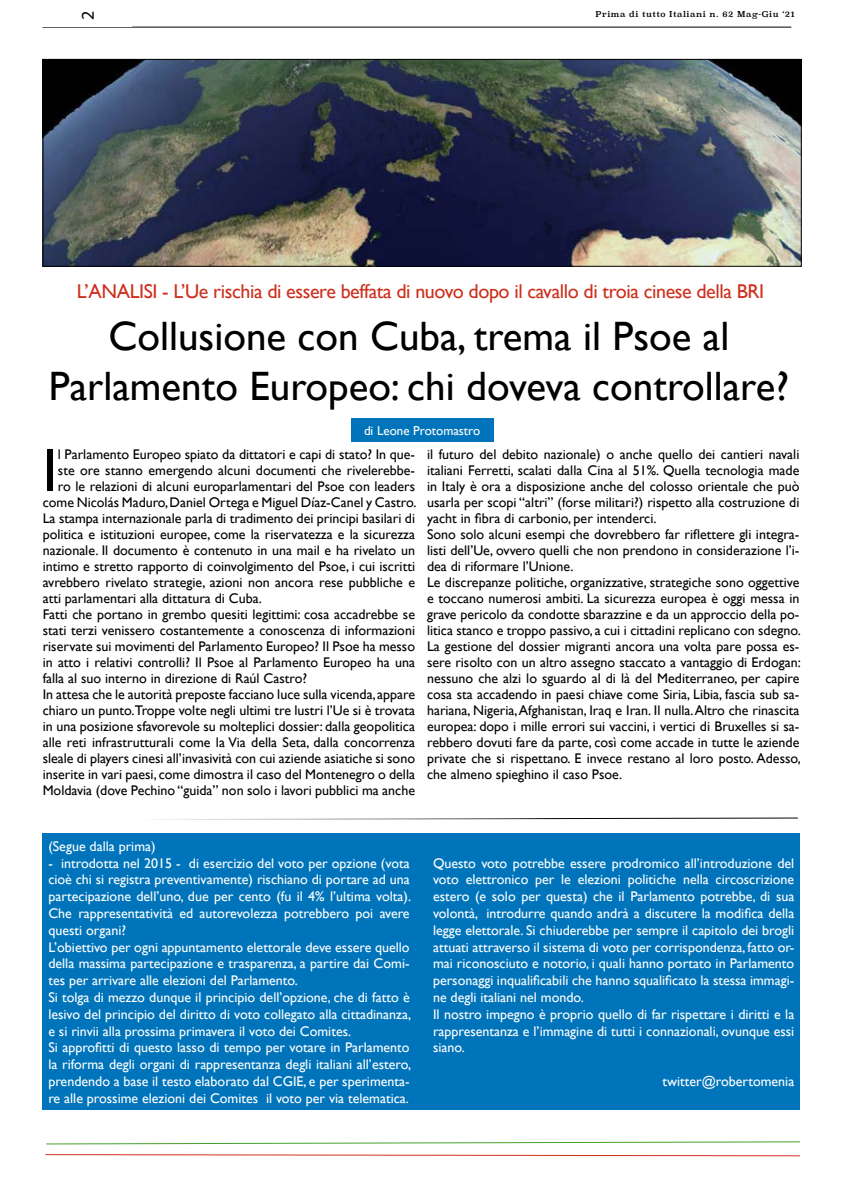
<style>
.page{position:relative;width:842px;height:1191px;background:#fff}
.page>*{position:absolute;margin:0;border:0;box-sizing:border-box;transform-origin:0 0}
.t1{font:60.9px "Gill Sans";color:#000}
.t2{font:41px/50px "Gill Sans";color:#000;text-align:center}
.t3{font:20px "Gill Sans";letter-spacing:-.02em;color:#ce301d}
.t4{font:18px "Myriad Pro";color:#000}
.t5{font:14px/16px "Gill Sans";color:#000}
.t6{font:14px/16.8px "Gill Sans";color:#fff}
.t7{font:13px "Gill Sans";color:#fff}
.t8{font:8px "Superclarendon";letter-spacing:.06em;color:#000}
</style>
<div class="page">
<hr style="left:43px;top:27px;width:748px;height:1px;background:#000">
<svg style="left:46px;top:1141px;width:754px;height:4px"></svg>
<svg style="left:45px;top:1154px;width:755px;height:2px"></svg>
<div style="left:43px;top:833px;width:757px;height:277px;background:#0074bb"></div>
<svg style="left:159px;top:817px;width:639px;height:3px"></svg>
<img style="left:45px;top:61px;width:754px;height:203px">
<div style="left:43px;top:59px;width:758px;height:207px;border:1px solid #000"></div>
<div style="left:351px;top:419px;width:142px;height:23px;background:#0074bb"></div>
<p class="t4" style="left:77px;top:20px;width:11px;rotate:-90deg">2</p>
<p class="t8" style="left:596px;top:9px;width:200px">Prima di tutto Italiani n. 62 Mag-Giu ‘21</p>
<h3 class="t3" style="left:77px;top:279px;width:689px">L’ANALISI - L’Ue rischia di essere beffata di nuovo dopo il cavallo di troia cinese della BRI</h3>
<h2 class="t2" style="left:49px;top:311px;width:742px">Collusione con Cuba, trema il Psoe al<br>Parlamento Europeo: chi doveva controllare?</h2>
<p class="t7" style="left:364px;top:423px;width:118px">di Leone Protomastro</p>
<h1 class="t1" style="left:43px;top:435px;width:17px">I</h1>
<p class="t5" style="left:58px;top:446px;width:359px">l Parlamento Europeo spiato da dittatori e capi di stato? In que-</p>
<p class="t5" style="left:58px;top:462px;width:359px">ste ore stanno emergendo alcuni documenti che rivelerebbe-</p>
<p class="t5" style="left:58px;top:478px;width:359px">ro le relazioni di alcuni europarlamentari del Psoe con leaders</p>
<p class="t5" style="left:43px;top:494px;width:375px">come Nicolás Maduro, Daniel Ortega e Miguel Díaz-Canel y Castro.</p>
<p class="t5" style="left:43px;top:510px;width:374px">La stampa internazionale parla di tradimento dei principi basilari di</p>
<p class="t5" style="left:43px;top:526px;width:374px">politica e istituzioni europee, come la riservatezza e la sicurezza</p>
<p class="t5" style="left:43px;top:542px;width:374px">nazionale. Il documento è contenuto in una mail e ha rivelato un</p>
<p class="t5" style="left:43px;top:558px;width:374px">intimo e stretto rapporto di coinvolgimento del Psoe, i cui iscritti</p>
<p class="t5" style="left:43px;top:574px;width:374px">avrebbero rivelato strategie, azioni non ancora rese pubbliche e</p>
<p class="t5" style="left:43px;top:590px;width:221px">atti parlamentari alla dittatura di Cuba.</p>
<p class="t5" style="left:43px;top:606px;width:374px">Fatti che portano in grembo quesiti legittimi: cosa accadrebbe se</p>
<p class="t5" style="left:43px;top:622px;width:374px">stati terzi venissero costantemente a conoscenza di informazioni</p>
<p class="t5" style="left:43px;top:638px;width:374px">riservate sui movimenti del Parlamento Europeo? Il Psoe ha messo</p>
<p class="t5" style="left:43px;top:654px;width:374px">in atto i relativi controlli? Il Psoe al Parlamento Europeo ha una</p>
<p class="t5" style="left:43px;top:670px;width:266px">falla al suo interno in direzione di Raúl Castro?</p>
<p class="t5" style="left:43px;top:686px;width:374px">In attesa che le autorità preposte facciano luce sulla vicenda, appare</p>
<p class="t5" style="left:43px;top:702px;width:374px">chiaro un punto.Troppe volte negli ultimi tre lustri l’Ue si è trovata</p>
<p class="t5" style="left:43px;top:718px;width:374px">in una posizione sfavorevole su molteplici dossier: dalla geopolitica</p>
<p class="t5" style="left:43px;top:734px;width:374px">alle reti infrastrutturali come la Via della Seta, dalla concorrenza</p>
<p class="t5" style="left:43px;top:750px;width:374px">sleale di players cinesi all’invasività con cui aziende asiatiche si sono</p>
<p class="t5" style="left:43px;top:766px;width:374px">inserite in vari paesi, come dimostra il caso del Montenegro o della</p>
<p class="t5" style="left:43px;top:782px;width:374px">Moldavia (dove Pechino “guida” non solo i lavori pubblici ma anche</p>
<p class="t5" style="left:427px;top:446px;width:375px">il futuro del debito nazionale) o anche quello dei cantieri navali italiani Ferretti, scalati dalla Cina al 51%. Quella tecnologia made in Italy è ora a disposizione anche del colosso orientale che può usarla per scopi “altri” (forse militari?) rispetto alla costruzione di yacht in fibra di carbonio, per intenderci.<br>Sono solo alcuni esempi che dovrebbero far riflettere gli integra&shy;listi dell’Ue, ovvero quelli che non prendono in considerazione l’i&shy;dea di riformare l’Unione.<br>Le discrepanze politiche, organizzative, strategiche sono oggettive e toccano numerosi ambiti. La sicurezza europea è oggi messa in grave pericolo da condotte sbarazzine e da un approccio della po&shy;litica stanco e troppo passivo, a cui i cittadini replicano con sdegno.<br>La gestione del dossier migranti ancora una volta pare possa es&shy;sere risolto con un altro assegno staccato a vantaggio di Erdogan: nessuno che alzi lo sguardo al di là del Mediterraneo, per capire cosa sta accadendo in paesi chiave come Siria, Libia, fascia sub sa&shy;hariana, Nigeria, Afghanistan, Iraq e Iran. Il nulla. Altro che rinascita europea: dopo i mille errori sui vaccini, i vertici di Bruxelles si sa&shy;rebbero dovuti fare da parte, così come accade in tutte le aziende private che si rispettano. E invece restano al loro posto. Adesso, che almeno spieghino il caso Psoe.</p>
<p class="t6" style="left:48px;top:837px;width:109px">(Segue dalla prima)</p>
<p class="t6" style="left:48px;top:854px;width:364px">- introdotta nel 2015 - di esercizio del voto per opzione (vota cioè chi si registra preventivamente) rischiano di portare ad una partecipazione dell’uno, due per cento (fu il 4% l’ultima volta).<br>Che rappresentatività ed autorevolezza potrebbero poi avere questi organi?<br>L’obiettivo per ogni appuntamento elettorale deve essere quello della massima partecipazione e trasparenza, a partire dai Comi&shy;tes per arrivare alle elezioni del Parlamento.<br>Si tolga di mezzo dunque il principio dell’opzione, che di fatto è lesivo del principio del diritto di voto collegato alla cittadinanza, e si rinvii alla prossima primavera il voto dei Comites.<br>Si approfitti di questo lasso di tempo per votare in Parlamento la riforma degli organi di rappresentanza degli italiani all’estero, prendendo a base il testo elaborato dal CGIE, e per sperimenta&shy;re alle prossime elezioni dei Comites il voto per via telematica.</p>
<p class="t6" style="left:433px;top:854px;width:363px">Questo voto potrebbe essere prodromico all’introduzione del voto elettronico per le elezioni politiche nella circoscrizione estero (e solo per questa) che il Parlamento potrebbe, di sua volontà, introdurre quando andrà a discutere la modifica della legge elettorale. Si chiuderebbe per sempre il capitolo dei brogli attuati attraverso il sistema di voto per corrispondenza, fatto or&shy;mai riconosciuto e notorio, i quali hanno portato in Parlamento personaggi inqualificabili che hanno squalificato la stessa immagi&shy;ne degli italiani nel mondo.<br>Il nostro impegno è proprio quello di far rispettare i diritti e la rappresentanza e l’immagine di tutti i connazionali, ovunque essi siano.</p>
<p class="t6" style="left:662px;top:1072px;width:133px">twitter@robertomenia</p>
</div>
